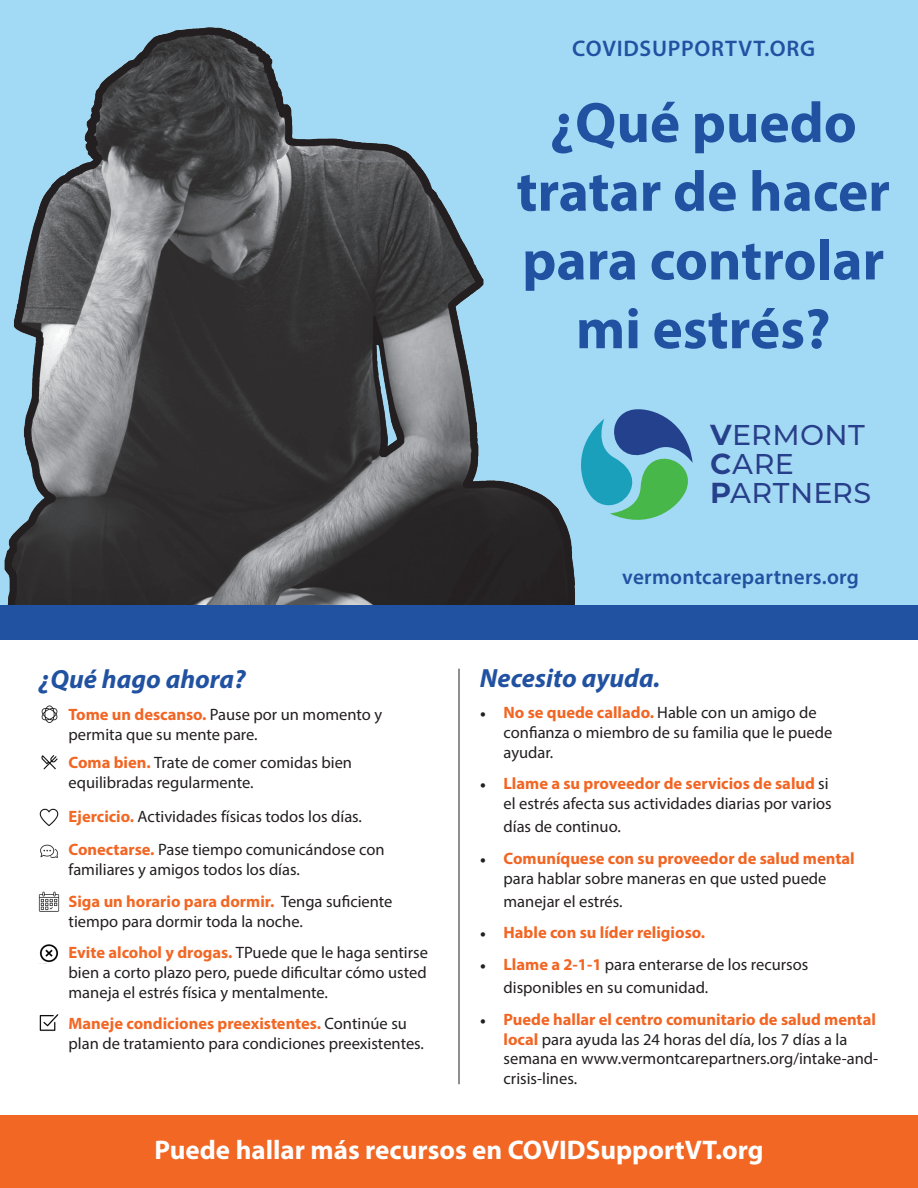
<style>
.page{position:relative;width:918px;height:1188px;background:#fff}
.page>*{position:absolute;margin:0;border:0;box-sizing:border-box;transform-origin:0 0}
.t1{font:700 57.3px/68.7px "Myriad Pro";color:#2151a1;text-align:center}
.t2{font:500 28.65px/28.8px "Montserrat";letter-spacing:.015em;color:#23418c}
.t3{font:700 27px "Myriad Pro";color:#fff}
.t4{font:italic 700 26.4px "Myriad Pro";color:#2151a1}
.t5{font:600 22.65px "Myriad Pro";letter-spacing:.035em;color:#2151a1}
.t6{font:600 21.15px "Myriad Pro";letter-spacing:.015em;color:#2151a1}
.t7{font:16.5px/19.8px "Myriad Pro";color:#231f20}
.t8{font:700 16.5px/19.8px "Myriad Pro";color:#f26523;text-align:center}
.s1{font-weight:700;font-size:28.95px}
.s2{font-weight:700;color:#f26523}
.s3{font-weight:700;color:#f26724}
.s4{font-family:"Minion Pro"}
.s5{font-family:"Minion Pro";font-weight:400;color:#231f20}
.s6{font-weight:400;color:#231f20}
</style>
<div class="page">
<div style="left:0;top:0;width:918px;height:616px;background:#a2daf5"></div>
<img style="left:4px;top:27px;width:572px;height:578px">
<div style="left:0;top:1116px;width:918px;height:72px;background:#f26724"></div>
<img style="left:41px;top:705px;width:17px;height:18px">
<img style="left:41px;top:755px;width:17px;height:15px">
<img style="left:39px;top:808px;width:20px;height:18px">
<img style="left:40px;top:844px;width:18px;height:14px">
<img style="left:39px;top:892px;width:21px;height:20px">
<img style="left:39px;top:944px;width:20px;height:19px">
<img style="left:39px;top:1014px;width:20px;height:17px">
<hr style="left:459px;top:669px;width:1px;height:415px;background:#231f20">
<div style="left:0;top:605px;width:918px;height:34px;background:#2151a1"></div>
<svg style="left:572px;top:407px;width:121px;height:124px"></svg>
<p class="t5" style="left:572px;top:34px;width:245px">COVIDSUPPORTVT.ORG</p>
<p class="t1" style="left:516px;top:86px;width:375px">¿Qué puedo tratar de hacer para controlar mi estrés?</p>
<p class="t2" style="left:710px;top:419px;width:163px"><span class="s1">V</span>ERMONT<br><span class="s1">C</span>ARE<br><span class="s1">P</span>ARTNERS</p>
<p class="t4" style="left:39px;top:662px;width:208px">¿Qué hago ahora?</p>
<p class="t7" style="left:69px;top:704px;width:315px"><span class="s2">Tome un descanso.</span> Pause por un momento y permita que su mente pare.</p>
<p class="t7" style="left:69px;top:752px;width:285px"><span class="s2">Coma bien.</span> Trate de comer comidas bien equilibradas regularmente.</p>
<p class="t7" style="left:69px;top:806px;width:295px"><span class="s3">Ejercicio.</span> Actividades físicas todos los días.</p>
<p class="t7" style="left:69px;top:840px;width:318px"><span class="s2">Conectarse.</span> Pase tiempo comunicándose con familiares y amigos todos los días.</p>
<p class="t7" style="left:69px;top:891px;width:325px"><span class="s3">Siga un horario para dormir.</span> Tenga suficiente tiempo para dormir toda la noche.</p>
<p class="t7" style="left:69px;top:942px;width:361px;text-align:justify"><span class="s3">Evite alcohol y drogas.</span> TPuede que le haga sentirse bien a corto plazo pero, puede dificultar cómo usted maneja el estrés física y mentalmente.</p>
<p class="t7" style="left:69px;top:1014px;width:357px"><span class="s3">Maneje condiciones preexistentes.</span> Continúe su plan de tratamiento para condiciones preexistentes.</p>
<p class="t6" style="left:622px;top:563px;width:238px">vermontcarepartners.org</p>
<p class="t4" style="left:480px;top:660px;width:182px">Necesito ayuda.</p>
<p class="t7" style="left:504px;top:702px;width:330px;text-indent:-24px"><span class="s4">•</span> <span class="s2">No se quede callado.</span> Hable con un amigo de confianza o miembro de su familia que le puede ayudar.</p>
<p class="t7" style="left:480px;top:774px;width:354px;text-align:right"><span class="s4">•</span> <span class="s2">Llame a su proveedor de servicios de salud</span> si el estrés afecta sus actividades diarias por varios</p>
<p class="t7" style="left:504px;top:817px;width:119px">días de continuo.</p>
<p class="t8" style="left:480px;top:848px;width:376px"><span class="s5">•</span> Comuníquese con su proveedor de salud mental <span class="s6">para hablar sobre maneras en que usted puede</span></p>
<p class="t7" style="left:504px;top:891px;width:121px">manejar el estrés.</p>
<p class="t8" style="left:480px;top:922px;width:227px"><span class="s5">•</span> Hable con su líder religioso.</p>
<p class="t7" style="left:504px;top:953px;width:306px;line-height:23.1px;text-indent:-24px"><span class="s4">•</span> <span class="s2">Llame a 2-1-1</span> para enterarse de los recursos disponibles en su comunidad.</p>
<p class="t7" style="left:504px;top:1009px;width:376px;text-indent:-24px"><span class="s4">•</span> <span class="s2">Puede hallar el centro comunitario de salud mental local</span> para ayuda las 24 horas del día, los 7 días a la semana en www.vermontcarepartners.org/intake-and&shy;crisis-lines.</p>
<p class="t3" style="left:154px;top:1133px;width:611px">Puede hallar más recursos en COVIDSupportVT.org</p>
</div>
